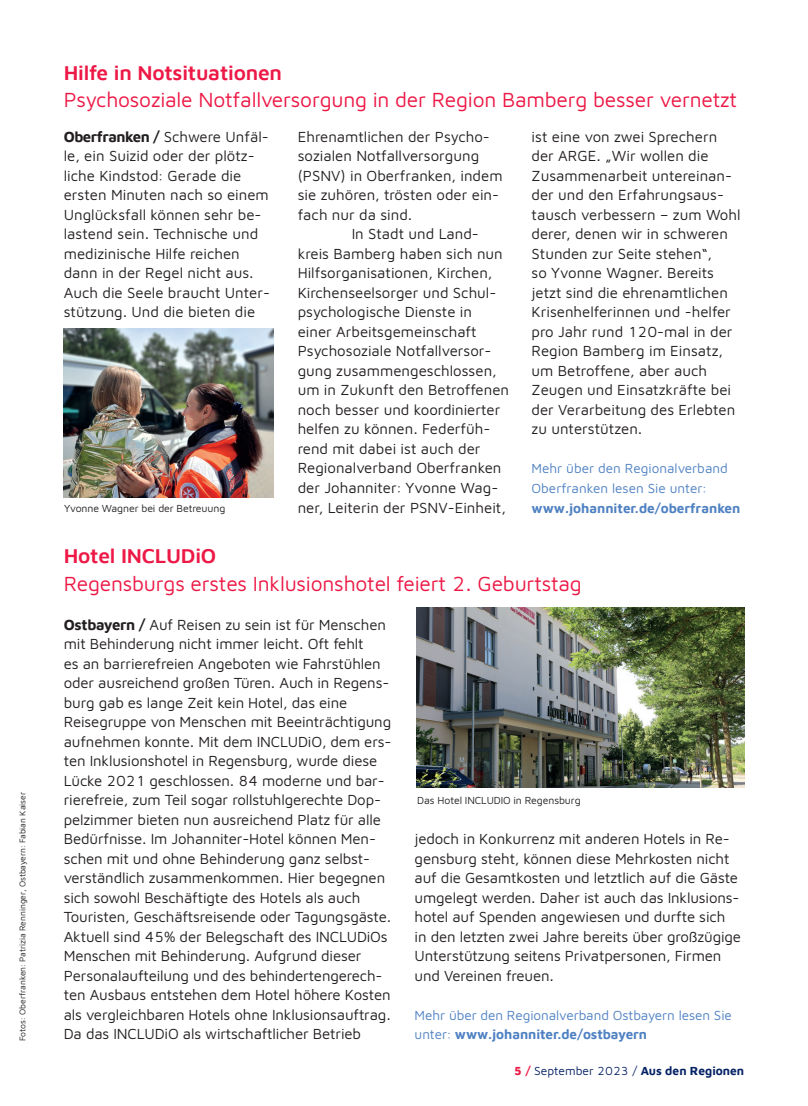
<style>
.page{position:relative;width:808px;height:1106px;background:#fff}
.page>*{position:absolute;margin:0;border:0;box-sizing:border-box;transform-origin:0 0}
.JUH_SL_14pt{font:21px "Maven Johanniter";letter-spacing:-.01em;color:#ed1845}
.JUH_SL_14pt-2{font:600 21px "Maven Johanniter";letter-spacing:-.01em;color:#ed1845}
.JUH_Fließtext_10pt{font:15px/19.5px "Maven Johanniter";letter-spacing:-.01em;color:#231f20}
.JUH_Note_Infokasten-Text_9pt{font:13.5px/19.5px "Maven Johanniter";color:#4f81c2}
.JUH_Note_Infokasten-Text_9pt-2{font:700 13.5px "Maven Johanniter";color:#4f81c2}
.t1{font:12px "Maven Johanniter";color:#052265}
.JUH_BU_7pt{font:10.5px "Maven Johanniter";letter-spacing:-.01em;color:#231f20}
.JUH_Impressum_5_7pt{font:8.55px "Maven Johanniter";letter-spacing:-.005em;color:#231f20}
.s1{font-weight:700}
.s2{font-weight:700;color:#ed1845}
</style>
<div class="page">
<img style="left:63px;top:328px;width:211px;height:169px">
<img style="left:417px;top:608px;width:327px;height:179px">
<p class="JUH_Impressum_5_7pt" style="left:17px;top:1040px;width:250px;rotate:-90deg">Fotos: Oberfranken: Patrizia Renninger, Ostbayern: Fabian Kaiser</p>
<p class="JUH_SL_14pt-2" style="left:64px;top:58px;width:220px">Hilfe in Notsituationen</p>
<p class="JUH_SL_14pt" style="left:64px;top:85px;width:675px">Psychosoziale Notfallversorgung in der Region Bamberg besser vernetzt</p>
<p class="JUH_Fließtext_10pt" style="left:64px;top:126px;width:208px"><span class="s1">Oberfranken /</span> Schwere Unfäl&shy;le, ein Suizid oder der plötz&shy;liche Kindstod: Gerade die ersten Minuten nach so einem<br>Unglücksfall können sehr be&shy;lastend sein. Technische und medizinische Hilfe reichen dann in der Regel nicht aus.<br>Auch die Seele braucht Unter&shy;stützung. Und die bieten die</p>
<p class="JUH_Fließtext_10pt" style="left:298px;top:126px;width:206px">Ehrenamtlichen der Psycho&shy;sozialen Notfallversorgung (PSNV) in Oberfranken, indem sie zuhören, trösten oder ein&shy;fach nur da sind.</p>
<p class="JUH_Fließtext_10pt" style="left:531px;top:126px;width:210px">ist eine von zwei Sprechern der ARGE. „Wir wollen die<br>Zusammenarbeit untereinan&shy;der und den Erfahrungsaus&shy;tausch verbessern – zum Wohl derer, denen wir in schweren<br>Stunden zur Seite stehen“,<br>so Yvonne Wagner. Bereits jetzt sind die ehrenamtlichen<br>Krisenhelferinnen und -helfer pro Jahr rund 120-mal in der<br>Region Bamberg im Einsatz, um Betroffene, aber auch<br>Zeugen und Einsatzkräfte bei der Verarbeitung des Erlebten zu unterstützen.</p>
<p class="JUH_Note_Infokasten-Text_9pt" style="left:531px;top:458px;width:198px">Mehr über den Regionalverband<br>Oberfranken lesen Sie unter:</p>
<p class="JUH_Fließtext_10pt" style="left:298px;top:223px;width:213px;text-indent:54px">In Stadt und Land&shy;kreis Bamberg haben sich nun<br>Hilfsorganisationen, Kirchen,<br>Kirchenseelsorger und Schul&shy;psychologische Dienste in einer Arbeitsgemeinschaft<br>Psychosoziale Notfallversor&shy;gung zusammengeschlossen, um in Zukunft den Betroffenen noch besser und koordinierter helfen zu können. Federfüh&shy;rend mit dabei ist auch der<br>Regionalverband Oberfranken der Johanniter: Yvonne Wag&shy;ner, Leiterin der PSNV-Einheit,</p>
<p class="JUH_BU_7pt" style="left:64px;top:501px;width:163px">Yvonne Wagner bei der Betreuung</p>
<p class="JUH_Note_Infokasten-Text_9pt-2" style="left:531px;top:498px;width:210px">www.johanniter.de/oberfranken</p>
<p class="JUH_SL_14pt-2" style="left:64px;top:541px;width:154px">Hotel INCLUDiO</p>
<p class="JUH_SL_14pt" style="left:64px;top:569px;width:520px">Regensburgs erstes Inklusionshotel feiert 2. Geburtstag</p>
<p class="JUH_Fließtext_10pt" style="left:64px;top:613px;width:329px"><span class="s1">Ostbayern /</span> Auf Reisen zu sein ist für Menschen mit Behinderung nicht immer leicht. Oft fehlt<br>es an barrierefreien Angeboten wie Fahrstühlen oder ausreichend großen Türen. Auch in Regens&shy;burg gab es lange Zeit kein Hotel, das eine Reisegruppe von Menschen mit Beeinträchtigung aufnehmen konnte. Mit dem INCLUDiO, dem ers&shy;ten Inklusionshotel in Regensburg, wurde diese Lücke 2021 geschlossen. 84 moderne und bar&shy;rierefreie, zum Teil sogar rollstuhlgerechte Dop&shy;pelzimmer bieten nun ausreichend Platz für alle Bedürfnisse. Im Johanniter-Hotel können Men&shy;schen mit und ohne Behinderung ganz selbst&shy;verständlich zusammenkommen. Hier begegnen sich sowohl Beschäftigte des Hotels als auch Touristen, Geschäftsreisende oder Tagungsgäste.<br>Aktuell sind 45% der Belegschaft des INCLUDiOs Menschen mit Behinderung. Aufgrund dieser Personalaufteilung und des behindertengerech&shy;ten Ausbaus entstehen dem Hotel höhere Kosten als vergleichbaren Hotels ohne Inklusionsauftrag.<br>Da das INCLUDiO als wirtschaftlicher Betrieb</p>
<p class="JUH_BU_7pt" style="left:417px;top:793px;width:165px">Das Hotel INCLUDIO in Regensburg</p>
<p class="JUH_Fließtext_10pt" style="left:415px;top:828px;width:328px">jedoch in Konkurrenz mit anderen Hotels in Re&shy;gensburg steht, können diese Mehrkosten nicht auf die Gesamtkosten und letztlich auf die Gäste umgelegt werden. Daher ist auch das Inklusions&shy;hotel auf Spenden angewiesen und durfte sich<br>in den letzten zwei Jahre bereits über großzügige Unterstützung seitens Privatpersonen, Firmen und Vereinen freuen.</p>
<p class="JUH_Note_Infokasten-Text_9pt" style="left:415px;top:1004px;width:319px">Mehr über den Regionalverband Ostbayern lesen Sie unter: <span class="s1">www.johanniter.de/ostbayern</span></p>
<p class="t1" style="left:514px;top:1063px;width:231px"><span class="s2">5 /</span> September 2023 / <span class="s1">Aus den Regionen</span></p>
</div>
